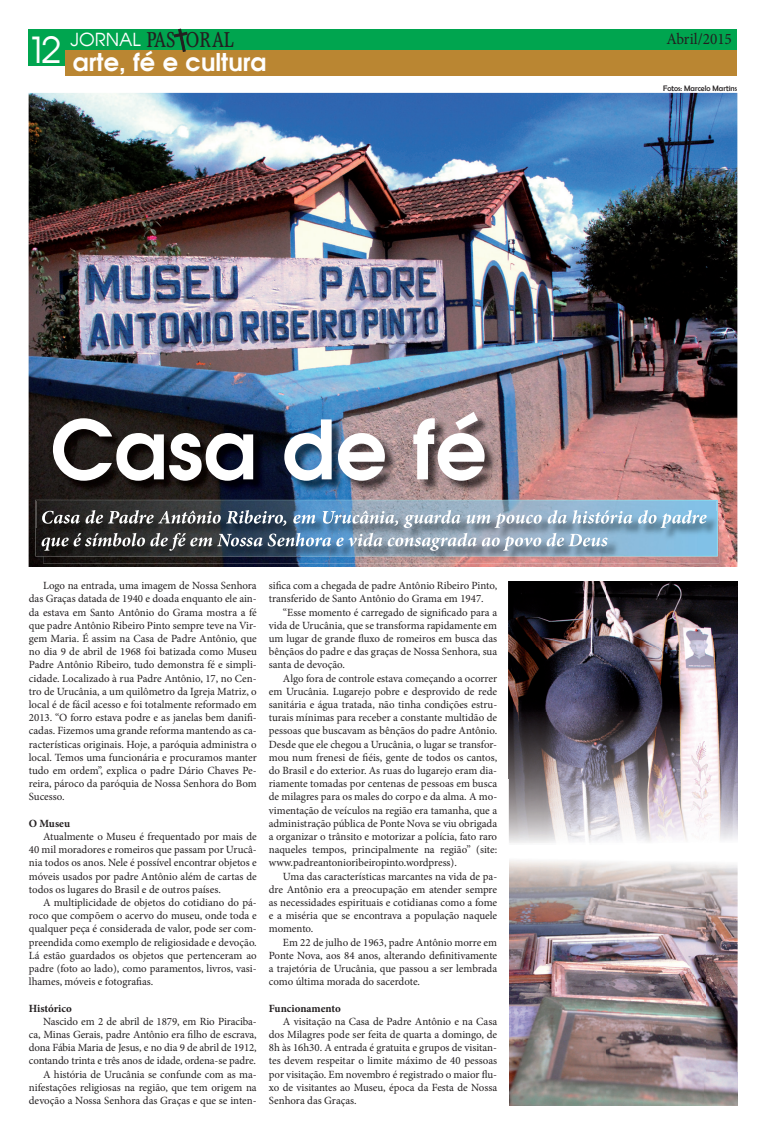
<style>
.page{position:relative;width:766px;height:1134px;background:#fff}
.page>*{position:absolute;margin:0;border:0;box-sizing:border-box;transform-origin:0 0}
.t1{font:700 24px "Avian";color:#fff}
.t2{font:21.6px "Steward Cond";color:#231f20}
.t3{font:16px "Minion Pro";color:#231f20;scale:.95 1}
.t4{font:11px/13.2px "Minion Pro";letter-spacing:-.005em;color:#231f20;text-align:justify}
.t5{font:700 11px "Minion Pro";letter-spacing:-.015em;color:#231f20}
.t6{font:8px "Berlin Sans FB";color:#231f20}
.s1{font-family:"Avian";font-size:18px;color:#fff}
</style>
<div class="page">
<div style="left:29px;top:29px;width:708px;height:37px;background:#00a54f"></div>
<div style="left:66px;top:50px;width:671px;height:25px;background:#ba8632"></div>
<svg style="left:174px;top:29px;width:13px;height:23px"></svg>
<img style="left:29px;top:93px;width:708px;height:474px">
<img style="left:35px;top:500px;width:682px;height:28px">
<img style="left:35px;top:528px;width:8px;height:28px">
<img style="left:54px;top:414px;width:443px;height:79px">
<svg style="left:53px;top:412px;width:431px;height:69px"></svg>
<img style="left:43px;top:512px;width:675px;height:51px">
<img style="left:43px;top:512px;width:674px;height:44px">
<svg style="left:42px;top:510px;width:664px;height:41px;background:#7b8d9d"></svg>
<img style="left:508px;top:582px;width:229px;height:524px">
<img style="left:509px;top:843px;width:228px;height:1px">
<h2 class="t2" style="left:70px;top:27px;width:164px"><span class="s1">JORNAL</span> PAS ORAL</h2>
<h3 class="t3" style="left:666px;top:28px;width:70px">Abril/2015</h3>
<h1 class="t1" style="left:27px;top:47px;width:241px"><sup>12</sup> arte, fé e cultura</h1>
<p class="t6" style="left:663px;top:84px;width:75px">Fotos: Marcelo Martins</p>
<p class="t4" style="left:29px;top:579px;width:229px;text-indent:14px">Logo na entrada, uma imagem de Nossa Senhora das Graças datada de 1940 e doada enquanto ele ain&shy;da estava em Santo Antônio do Grama mostra a fé que padre Antônio Ribeiro Pinto sempre teve na Vir&shy;gem Maria. É assim na Casa de Padre Antônio, que no dia 9 de abril de 1968 foi batizada como Museu Padre Antônio Ribeiro, tudo demonstra fé e simpli&shy;cidade. Localizado à rua Padre Antônio, 17, no Cen&shy;tro de Urucânia, a um quilômetro da Igreja Matriz, o local é de fácil acesso e foi totalmente reformado em 2013. “O forro estava podre e as janelas bem danifi&shy;cadas. Fizemos uma grande reforma mantendo as ca&shy;racterísticas originais. Hoje, a paróquia administra o local. Temos uma funcionária e procuramos manter tudo em ordem”, explica o padre Dário Chaves Pe&shy;reira, pároco da paróquia de Nossa Senhora do Bom Sucesso.</p>
<p class="t5" style="left:29px;top:815px;width:43px">o museu</p>
<p class="t4" style="left:29px;top:830px;width:229px;text-indent:14px">Atualmente o Museu é frequentado por mais de 40 mil moradores e romeiros que passam por Urucâ&shy;nia todos os anos. Nele é possível encontrar objetos e móveis usados por padre Antônio além de cartas de todos os lugares do Brasil e de outros países.</p>
<p class="t4" style="left:29px;top:896px;width:229px;text-indent:14px">A multiplicidade de objetos do cotidiano do pá&shy;roco que compõem o acervo do museu, onde toda e qualquer peça é considerada de valor, pode ser com&shy;preendida como exemplo de religiosidade e devoção.<br>Lá estão guardados os objetos que pertenceram ao padre (foto ao lado), como paramentos, livros, vasi&shy;lhames, móveis e fotografias.</p>
<p class="t5" style="left:29px;top:1000px;width:44px">histórico</p>
<p class="t4" style="left:29px;top:1015px;width:229px;text-align:right">Nascido em 2 de abril de 1879, em Rio Piraciba&shy;ca, Minas Gerais, padre Antônio era filho de escrava, dona Fábia Maria de Jesus, e no dia 9 de abril de 1912, contando trinta e três anos de idade, ordena-se padre.<br>A história de Urucânia se confunde com as ma&shy;nifestações religiosas na região, que tem origem na devoção a Nossa Senhora das Graças e que se inten-</p>
<p class="t4" style="left:269px;top:579px;width:230px">sifica com a chegada de padre Antônio Ribeiro Pinto, transferido de Santo Antônio do Grama em 1947.</p>
<p class="t4" style="left:269px;top:605px;width:230px;text-indent:14px">“Esse momento é carregado de significado para a vida de Urucânia, que se transforma rapidamente em um lugar de grande fluxo de romeiros em busca das bênçãos do padre e das graças de Nossa Senhora, sua santa de devoção.</p>
<p class="t4" style="left:269px;top:671px;width:230px;text-indent:14px">Algo fora de controle estava começando a ocorrer em Urucânia. Lugarejo pobre e desprovido de rede sanitária e água tratada, não tinha condições estru&shy;turais mínimas para receber a constante multidão de pessoas que buscavam as bênçãos do padre Antônio.<br>Desde que ele chegou a Urucânia, o lugar se transfor&shy;mou num frenesi de fiéis, gente de todos os cantos, do Brasil e do exterior. As ruas do lugarejo eram dia&shy;riamente tomadas por centenas de pessoas em busca de milagres para os males do corpo e da alma. A mo&shy;vimentação de veículos na região era tamanha, que a administração pública de Ponte Nova se viu obrigada a organizar o trânsito e motorizar a polícia, fato raro naqueles tempos, principalmente na região” (site: www.padreantonioribeiropinto.wordpress).</p>
<p class="t4" style="left:269px;top:869px;width:230px;text-indent:14px">Uma das características marcantes na vida de pa&shy;dre Antônio era a preocupação em atender sempre as necessidades espirituais e cotidianas como a fome e a miséria que se encontrava a população naquele momento.</p>
<p class="t4" style="left:269px;top:935px;width:230px;text-indent:14px">Em 22 de julho de 1963, padre Antônio morre em Ponte Nova, aos 84 anos, alterando definitivamente a trajetória de Urucânia, que passou a ser lembrada como última morada do sacerdote.</p>
<p class="t5" style="left:269px;top:1000px;width:73px">Funcionamento</p>
<p class="t4" style="left:269px;top:1015px;width:230px;text-indent:14px">A visitação na Casa de Padre Antônio e na Casa dos Milagres pode ser feita de quarta a domingo, de 8h às 16h30. A entrada é gratuita e grupos de visitan&shy;tes devem respeitar o limite máximo de 40 pessoas por visitação. Em n ovembro é registrado o maior flu&shy;xo de visitantes ao Museu, época da Festa de Nossa Senhora das Graças.</p>
</div>
